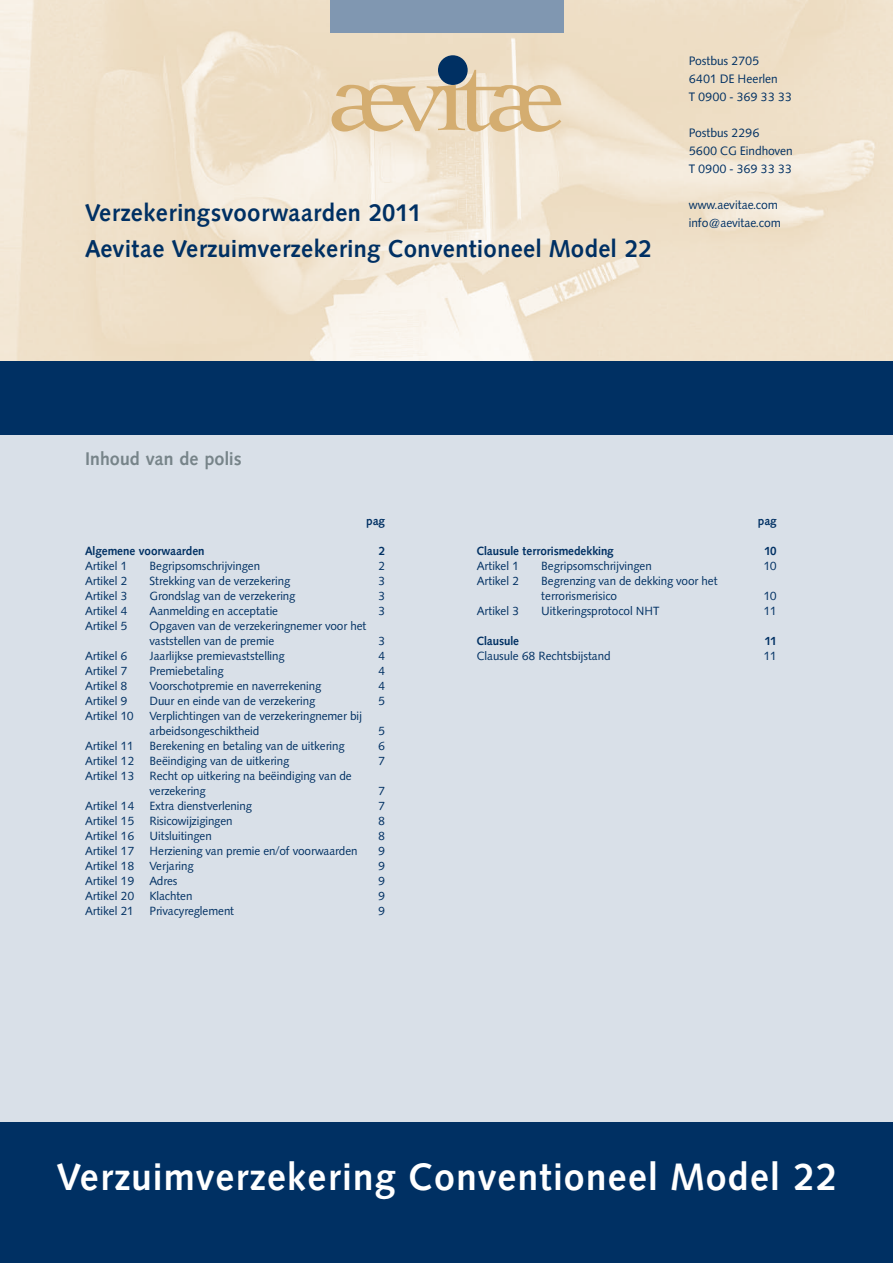
<style>
.page{position:relative;width:893px;height:1263px;background:#fff}
.page>*{position:absolute;margin:0;border:0;box-sizing:border-box;transform-origin:0 0}
.t1{font:700 37.5px "Cg Symphony";letter-spacing:.04em;color:#fff}
.t2{font:700 24px/36px "Cg Symphony";letter-spacing:.02em;color:#003063}
.t3{font:700 18px "Cg Symphony";letter-spacing:.01em;color:#778489}
.t4{font:12px/18px "Cg Symphony";color:#003063}
.t5{font:11.7px/15px "Cg Symphony";color:#003063}
.t6{font:700 11.7px "Cg Symphony";color:#003063}
</style>
<div class="page">
<div style="left:0;top:420px;width:893px;height:843px;background:#d9e0e8"></div>
<img style="left:0;top:0;width:893px;height:361px">
<div style="left:438px;top:55px;width:30px;height:30px;background:#003063;border-radius:50%"></div>
<svg style="left:332px;top:70px;width:229px;height:62px;background:#e1cdad"></svg>
<div style="left:0;top:361px;width:893px;height:74px;background:#003063"></div>
<div style="left:0;top:1123px;width:893px;height:140px;background:#003063"></div>
<div style="left:330px;top:0;width:233px;height:32px;background:#8097b1"></div>
<h2 class="t2" style="left:85px;top:194px;width:568px">Verzekeringsvoorwaarden 2011<br>Aevitae Verzuimverzekering Conventioneel Model 22</h2>
<p class="t4" style="left:689px;top:52px;width:105px">Postbus 2705<br>6401 DE Heerlen<br>T 0900 - 369 33 33</p>
<p class="t4" style="left:689px;top:124px;width:105px">Postbus 2296<br>5600 CG Eindhoven<br>T 0900 - 369 33 33</p>
<p class="t4" style="left:689px;top:196px;width:93px">www.aevitae.com info@aevitae.com</p>
<h3 class="t3" style="left:85px;top:447px;width:158px">Inhoud van de polis</h3>
<p class="t6" style="left:366px;top:514px;width:20px">pag</p>
<p class="t6" style="left:758px;top:514px;width:20px">pag</p>
<p class="t6" style="left:85px;top:544px;width:121px">Algemene voorwaarden</p>
<p class="t6" style="left:379px;top:544px;width:8px">2</p>
<p class="t5" style="left:85px;top:558px;width:44px">Artikel 1</p>
<p class="t5" style="left:150px;top:558px;width:112px">Begripsomschrijvingen</p>
<p class="t5" style="left:378px;top:558px;width:8px">2</p>
<p class="t5" style="left:85px;top:573px;width:44px">Artikel 2</p>
<p class="t5" style="left:150px;top:573px;width:142px">Strekking van de verzekering</p>
<p class="t5" style="left:378px;top:573px;width:8px">3</p>
<p class="t5" style="left:85px;top:588px;width:44px">Artikel 3</p>
<p class="t5" style="left:150px;top:588px;width:147px">Grondslag van de verzekering</p>
<p class="t5" style="left:378px;top:588px;width:8px">3</p>
<p class="t5" style="left:85px;top:603px;width:44px">Artikel 4</p>
<p class="t5" style="left:150px;top:603px;width:130px">Aanmelding en acceptatie</p>
<p class="t5" style="left:378px;top:603px;width:8px">3</p>
<p class="t5" style="left:85px;top:618px;width:44px">Artikel 5</p>
<p class="t5" style="left:150px;top:618px;width:218px">Opgaven van de verzekeringnemer voor het vaststellen van de premie</p>
<p class="t5" style="left:378px;top:633px;width:8px">3</p>
<p class="t5" style="left:85px;top:648px;width:44px">Artikel 6</p>
<p class="t5" style="left:150px;top:648px;width:136px">Jaarlijkse premievaststelling</p>
<p class="t5" style="left:378px;top:648px;width:8px">4</p>
<p class="t5" style="left:85px;top:663px;width:44px">Artikel 7</p>
<p class="t5" style="left:150px;top:663px;width:75px">Premiebetaling</p>
<p class="t5" style="left:378px;top:663px;width:8px">4</p>
<p class="t5" style="left:85px;top:678px;width:44px">Artikel 8</p>
<p class="t5" style="left:150px;top:678px;width:173px">Voorschotpremie en naverrekening</p>
<p class="t5" style="left:378px;top:678px;width:8px">4</p>
<p class="t5" style="left:85px;top:693px;width:44px">Artikel 9</p>
<p class="t5" style="left:150px;top:693px;width:167px">Duur en einde van de verzekering</p>
<p class="t5" style="left:378px;top:693px;width:8px">5</p>
<p class="t5" style="left:85px;top:708px;width:50px">Artikel 10</p>
<p class="t5" style="left:150px;top:708px;width:214px">Verplichtingen van de verzekeringnemer bij arbeidsongeschiktheid</p>
<p class="t5" style="left:378px;top:723px;width:8px">5</p>
<p class="t5" style="left:85px;top:738px;width:50px">Artikel 11</p>
<p class="t5" style="left:150px;top:738px;width:197px">Berekening en betaling van de uitkering</p>
<p class="t5" style="left:378px;top:738px;width:8px">6</p>
<p class="t5" style="left:85px;top:753px;width:51px">Artikel 12</p>
<p class="t5" style="left:150px;top:753px;width:141px">Beëindiging van de uitkering</p>
<p class="t5" style="left:378px;top:753px;width:8px">7</p>
<p class="t5" style="left:85px;top:768px;width:51px">Artikel 13</p>
<p class="t5" style="left:150px;top:768px;width:204px">Recht op uitkering na beëindiging van de verzekering</p>
<p class="t5" style="left:378px;top:783px;width:8px">7</p>
<p class="t5" style="left:85px;top:798px;width:51px">Artikel 14</p>
<p class="t5" style="left:150px;top:798px;width:104px">Extra dienstverlening</p>
<p class="t5" style="left:378px;top:798px;width:8px">7</p>
<p class="t5" style="left:85px;top:813px;width:51px">Artikel 15</p>
<p class="t5" style="left:150px;top:813px;width:84px">Risicowijzigingen</p>
<p class="t5" style="left:378px;top:813px;width:8px">8</p>
<p class="t5" style="left:85px;top:828px;width:51px">Artikel 16</p>
<p class="t5" style="left:150px;top:828px;width:64px">Uitsluitingen</p>
<p class="t5" style="left:378px;top:828px;width:8px">8</p>
<p class="t5" style="left:85px;top:843px;width:51px">Artikel 17</p>
<p class="t5" style="left:150px;top:843px;width:209px">Herziening van premie en/of voorwaarden</p>
<p class="t5" style="left:378px;top:843px;width:8px">9</p>
<p class="t5" style="left:85px;top:858px;width:51px">Artikel 18</p>
<p class="t5" style="left:150px;top:858px;width:45px">Verjaring</p>
<p class="t5" style="left:378px;top:858px;width:8px">9</p>
<p class="t5" style="left:85px;top:873px;width:51px">Artikel 19</p>
<p class="t5" style="left:150px;top:873px;width:29px">Adres</p>
<p class="t5" style="left:378px;top:873px;width:8px">9</p>
<p class="t5" style="left:85px;top:888px;width:51px">Artikel 20</p>
<p class="t5" style="left:150px;top:888px;width:44px">Klachten</p>
<p class="t5" style="left:378px;top:888px;width:8px">9</p>
<p class="t5" style="left:85px;top:903px;width:50px">Artikel 21</p>
<p class="t5" style="left:150px;top:903px;width:86px">Privacyreglement</p>
<p class="t5" style="left:378px;top:903px;width:8px">9</p>
<p class="t6" style="left:477px;top:544px;width:139px">Clausule terrorismedekking</p>
<p class="t6" style="left:764px;top:544px;width:14px">10</p>
<p class="t5" style="left:477px;top:558px;width:44px">Artikel 1</p>
<p class="t5" style="left:541px;top:558px;width:112px">Begripsomschrijvingen</p>
<p class="t5" style="left:763px;top:558px;width:15px">10</p>
<p class="t5" style="left:477px;top:573px;width:44px">Artikel 2</p>
<p class="t5" style="left:541px;top:573px;width:178px">Begrenzing van de dekking voor het terrorismerisico</p>
<p class="t5" style="left:763px;top:588px;width:15px">10</p>
<p class="t5" style="left:477px;top:603px;width:44px">Artikel 3</p>
<p class="t5" style="left:541px;top:603px;width:120px">Uitkeringsprotocol NHT</p>
<p class="t5" style="left:764px;top:603px;width:15px">11</p>
<p class="t6" style="left:477px;top:634px;width:44px">Clausule</p>
<p class="t6" style="left:764px;top:634px;width:14px">11</p>
<p class="t5" style="left:477px;top:648px;width:135px">Clausule 68 Rechtsbijstand</p>
<p class="t5" style="left:764px;top:648px;width:15px">11</p>
<h1 class="t1" style="left:57px;top:1153px;width:781px">Verzuimverzekering Conventioneel Model 22</h1>
</div>
